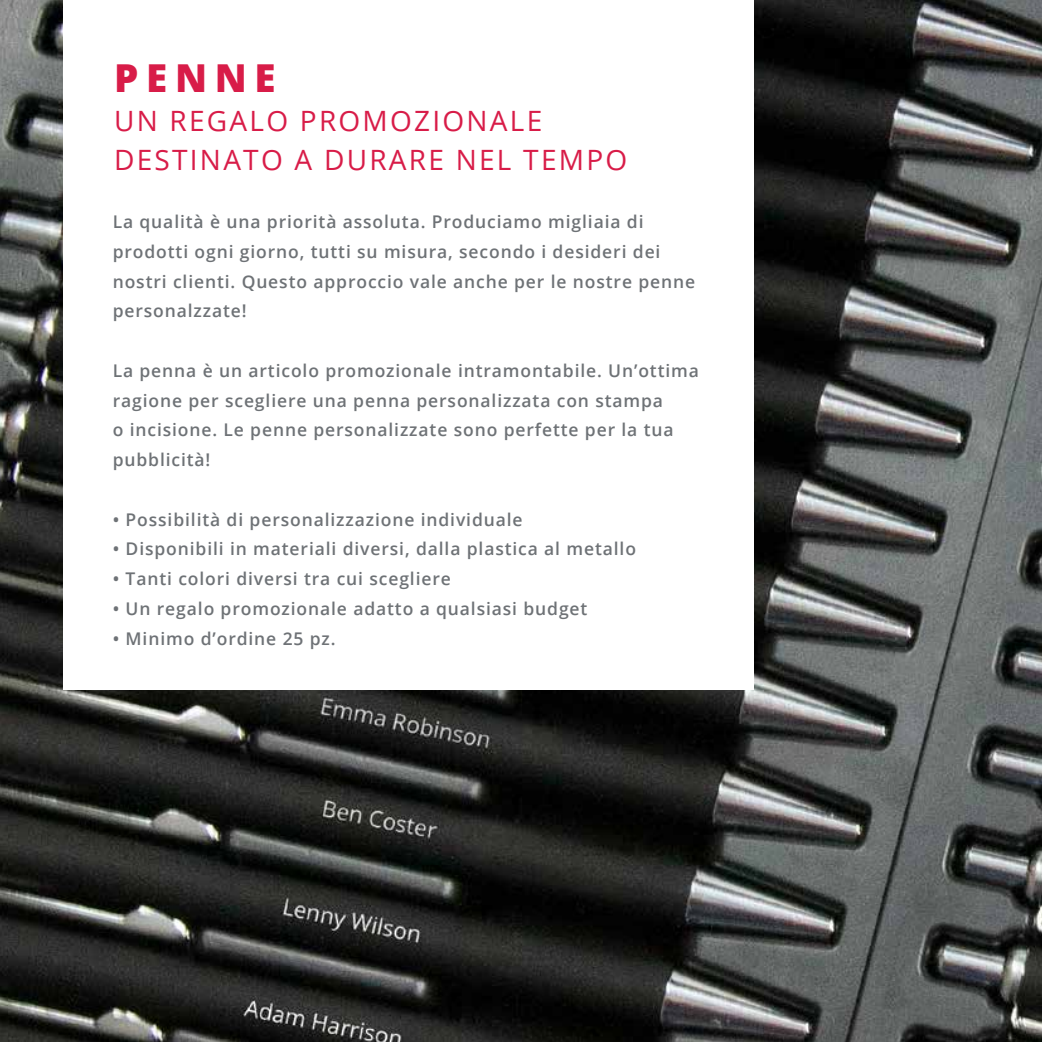
<style>
.page{position:relative;width:1042px;height:1042px;background:#fff}
.page>*{position:absolute;margin:0;border:0;box-sizing:border-box;transform-origin:0 0}
.t1{font:800 38.5px "Open Sans";letter-spacing:.2em;color:#d81c48}
.t2{font:28px/38.5px "Open Sans";letter-spacing:.08em;color:#d81c48}
.t3{font:600 17.5px/29.8px "Open Sans";letter-spacing:.05em;color:#6e7276}
</style>
<div class="page">
<img style="left:0;top:0;width:1042px;height:1042px">
<div style="left:63px;top:0;width:690px;height:690px;background:#fff"></div>
<h1 class="t1" style="left:114px;top:49px;width:163px">PENNE</h1>
<h2 class="t2" style="left:114px;top:101px;width:515px">UN REGALO PROMOZIONALE<br>DESTINATO A DURARE NEL TEMPO</h2>
<p class="t3" style="left:113px;top:207px;width:584px">La qualità è una priorità assoluta. Produciamo migliaia di prodotti ogni giorno, tutti su misura, secondo i desideri dei nostri clienti. Questo approccio vale anche per le nostre penne personalzzate!</p>
<p class="t3" style="left:113px;top:355px;width:588px">La penna è un articolo promozionale intramontabile. Un’ottima ragione per scegliere una penna personalizzata con stampa<br>o incisione. Le penne personalizzate sono perfette per la tua pubblicità!</p>
<p class="t3" style="left:113px;top:504px;width:411px">• Possibilità di personalizzazione individuale</p>
<p class="t3" style="left:113px;top:534px;width:525px">• Disponibili in materiali diversi, dalla plastica al metallo</p>
<p class="t3" style="left:113px;top:564px;width:340px">• Tanti colori diversi tra cui scegliere</p>
<p class="t3" style="left:113px;top:593px;width:476px">• Un regalo promozionale adatto a qualsiasi budget</p>
<p class="t3" style="left:113px;top:623px;width:224px">• Minimo d’ordine 25 pz.</p>
</div>
